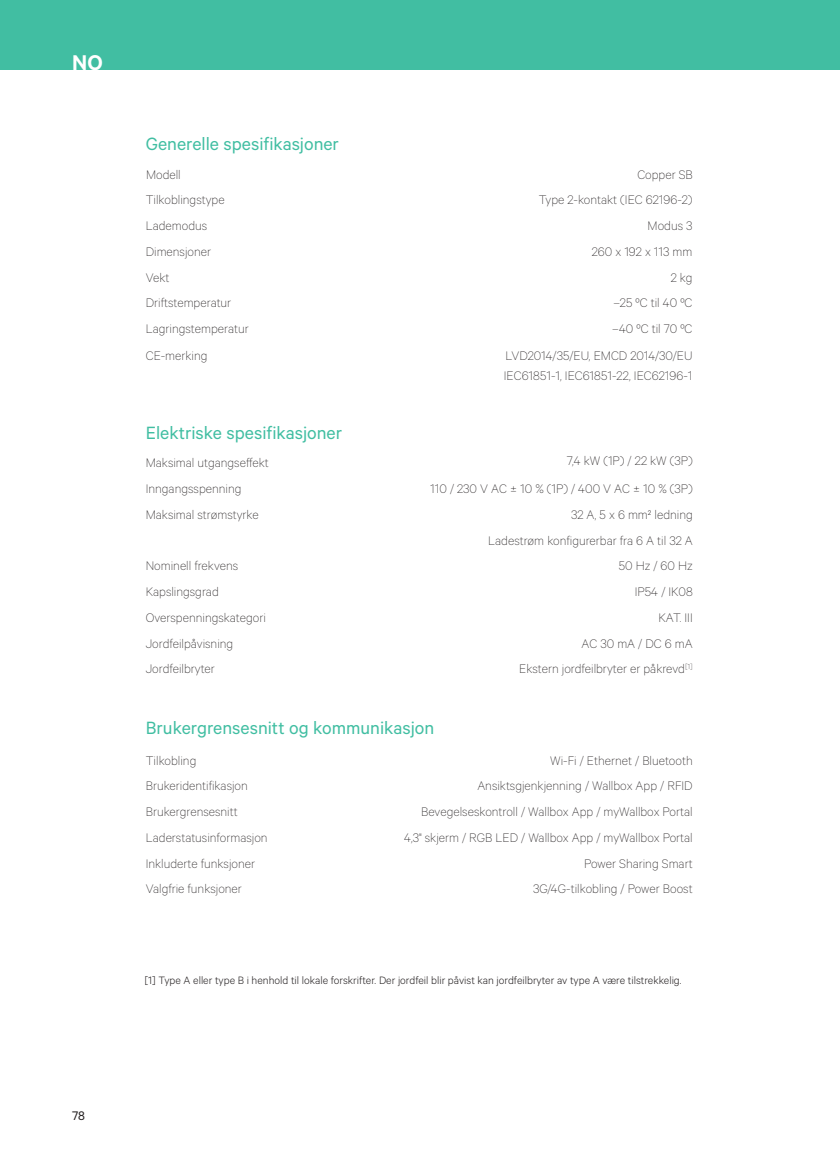
<style>
.page{position:relative;width:840px;height:1168px;background:#fff}
.page>*{position:absolute;margin:0;border:0;box-sizing:border-box;transform-origin:0 0}
.t1{font:600 24px "Calibre";color:#fff}
.subtitulos{font:20px "Calibre";color:#41bea2}
.textos_graella2{font:100 14px "Calibre";color:#231f20}
.textos_graella1{font:100 14px "Calibre";color:#231f20}
.t2{font:14px "Calibre";color:#231f20}
.t3{font:300 12px "Calibre";color:#231f20}
</style>
<div class="page">
<div style="left:0;top:0;width:839px;height:70px;background:#41bea2"></div>
<p class="t1" style="left:72px;top:48px;width:32px">NO</p>
<p class="subtitulos" style="left:146px;top:132px;width:195px">Generelle spesifikasjoner</p>
<p class="textos_graella1" style="left:146px;top:166px;width:36px">Modell</p>
<p class="textos_graella2" style="left:637px;top:166px;width:57px">Copper SB</p>
<p class="textos_graella1" style="left:146px;top:192px;width:80px">Tilkoblingstype</p>
<p class="textos_graella2" style="left:538px;top:192px;width:155px">Type 2-kontakt (IEC 62196-2)</p>
<p class="textos_graella1" style="left:146px;top:218px;width:63px">Lademodus</p>
<p class="textos_graella2" style="left:647px;top:218px;width:46px">Modus 3</p>
<p class="textos_graella1" style="left:146px;top:243px;width:67px">Dimensjoner</p>
<p class="textos_graella2" style="left:591px;top:243px;width:102px">260 x 192 x 113 mm</p>
<p class="textos_graella1" style="left:146px;top:269px;width:25px">Vekt</p>
<p class="textos_graella2" style="left:670px;top:269px;width:23px">2 kg</p>
<p class="textos_graella1" style="left:146px;top:295px;width:87px">Driftstemperatur</p>
<p class="textos_graella1" style="left:146px;top:321px;width:104px">Lagringstemperatur</p>
<p class="textos_graella1" style="left:146px;top:347px;width:63px">CE-merking</p>
<p class="textos_graella2" style="left:613px;top:295px;width:81px">–25 ºC til 40 ºC</p>
<p class="textos_graella2" style="left:612px;top:321px;width:82px">–40 ºC til 70 ºC</p>
<p class="textos_graella2" style="left:505px;top:348px;width:188px">LVD2014/35/EU, EMCD 2014/30/EU</p>
<p class="textos_graella2" style="left:503px;top:367px;width:190px">IEC61851-1, IEC61851-22, IEC62196-1</p>
<p class="subtitulos" style="left:146px;top:421px;width:198px">Elektriske spesifikasjoner</p>
<p class="textos_graella1" style="left:146px;top:455px;width:124px">Maksimal utgangseffekt</p>
<p class="textos_graella2" style="left:566px;top:452px;width:127px">7,4 kW (1P) / 22 kW (3P)</p>
<p class="textos_graella1" style="left:146px;top:481px;width:97px">Inngangsspenning</p>
<p class="textos_graella2" style="left:430px;top:481px;width:264px">110 / 230 V AC ± 10 % (1P) / 400 V AC ± 10 % (3P)</p>
<p class="textos_graella1" style="left:146px;top:506px;width:114px">Maksimal strømstyrke</p>
<p class="textos_graella2" style="left:570px;top:506px;width:123px">32 A, 5 x 6 mm² ledning</p>
<p class="textos_graella2" style="left:488px;top:532px;width:206px">Ladestrøm konfigurerbar fra 6 A til 32 A</p>
<p class="textos_graella1" style="left:146px;top:558px;width:94px">Nominell frekvens</p>
<p class="textos_graella2" style="left:618px;top:558px;width:75px">50 Hz / 60 Hz</p>
<p class="textos_graella1" style="left:146px;top:584px;width:74px">Kapslingsgrad</p>
<p class="textos_graella2" style="left:634px;top:584px;width:60px">IP54 / IK08</p>
<p class="textos_graella1" style="left:146px;top:609px;width:122px">Overspenningskategori</p>
<p class="textos_graella1" style="left:146px;top:635px;width:89px">Jordfeilpåvisning</p>
<p class="textos_graella1" style="left:146px;top:661px;width:71px">Jordfeilbryter</p>
<p class="textos_graella2" style="left:658px;top:609px;width:36px">KAT. III</p>
<p class="textos_graella2" style="left:581px;top:635px;width:113px">AC 30 mA / DC 6 mA</p>
<p class="textos_graella2" style="left:519px;top:661px;width:175px">Ekstern jordfeilbryter er påkrevd<sup>[1]</sup></p>
<p class="subtitulos" style="left:146px;top:716px;width:290px">Brukergrensesnitt og kommunikasjon</p>
<p class="textos_graella1" style="left:146px;top:752px;width:52px">Tilkobling</p>
<p class="textos_graella1" style="left:146px;top:778px;width:103px">Brukeridentifikasjon</p>
<p class="textos_graella2" style="left:550px;top:752px;width:144px">Wi-Fi / Ethernet / Bluetooth</p>
<p class="textos_graella2" style="left:477px;top:778px;width:217px">Ansiktsgjenkjenning / Wallbox App / RFID</p>
<p class="textos_graella1" style="left:146px;top:803px;width:93px">Brukergrensesnitt</p>
<p class="textos_graella2" style="left:421px;top:803px;width:273px">Bevegelseskontroll / Wallbox App / myWallbox Portal</p>
<p class="textos_graella1" style="left:146px;top:829px;width:123px">Laderstatusinformasjon</p>
<p class="textos_graella2" style="left:404px;top:829px;width:290px">4,3" skjerm / RGB LED / Wallbox App / myWallbox Portal</p>
<p class="textos_graella1" style="left:146px;top:855px;width:111px">Inkluderte funksjoner</p>
<p class="textos_graella1" style="left:146px;top:881px;width:98px">Valgfrie funksjoner</p>
<p class="textos_graella2" style="left:583px;top:855px;width:110px">Power Sharing Smart</p>
<p class="textos_graella2" style="left:532px;top:881px;width:161px">3G/4G-tilkobling / Power Boost</p>
<p class="t3" style="left:144px;top:973px;width:538px">[1] Type A eller type B i henhold til lokale forskrifter. Der jordfeil blir påvist kan jordfeilbryter av type A være tilstrekkelig.</p>
<p class="t2" style="left:72px;top:1107px;width:14px">78</p>
</div>
